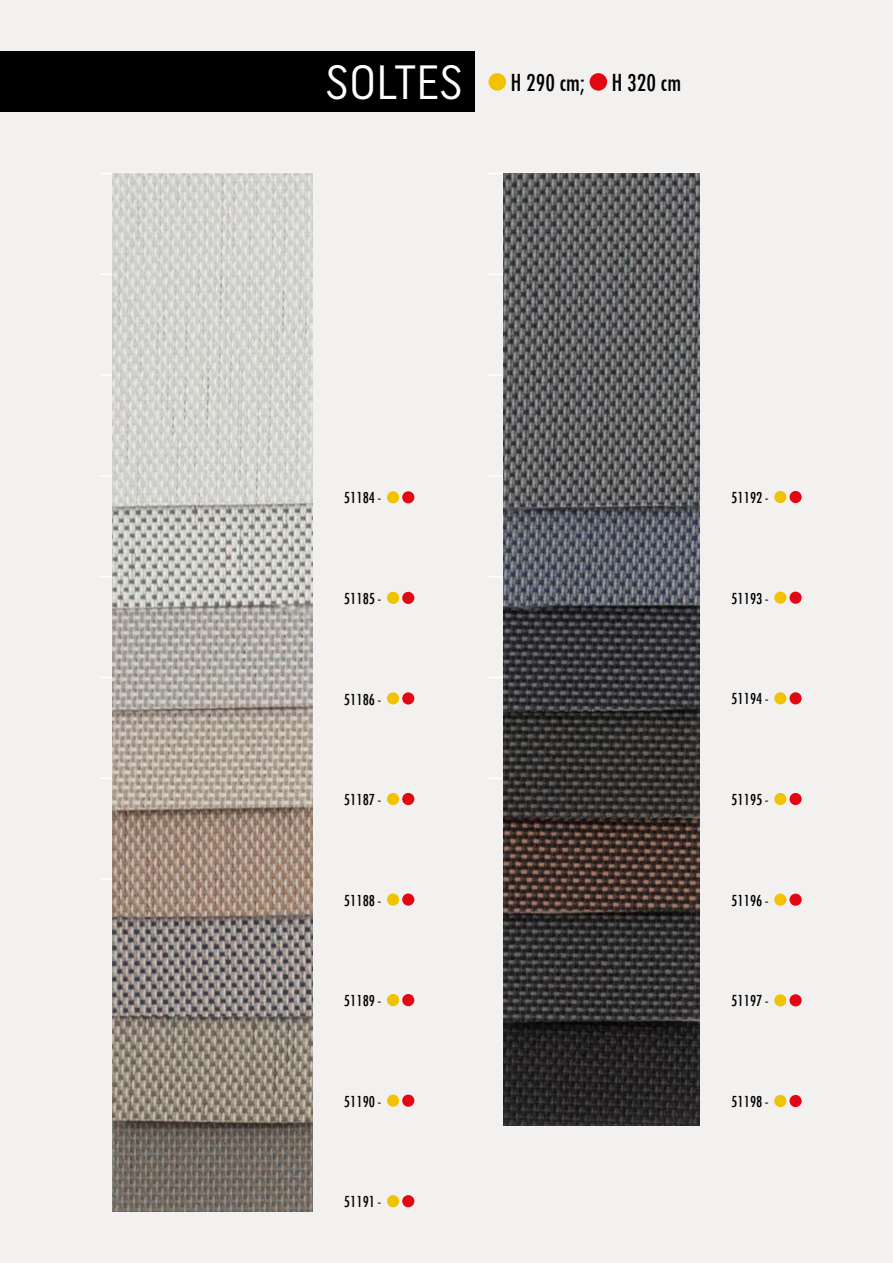
<style>
.page{position:relative;width:893px;height:1263px;background:#f3f1ef}
.page>*{position:absolute;margin:0;border:0;box-sizing:border-box;transform-origin:0 0}
.t1{font:48px "Uniform Condensed";color:#fff}
.t2{font:500 25.5px "Futura Con";color:#000}
.t3{font:500 16.5px "Futura Con";color:#000}
</style>
<div class="page">
<div style="left:0;top:51px;width:474px;height:60px;background:#000"></div>
<div style="left:489px;top:73px;width:17px;height:18px;background:#f1c200;border-radius:50%"></div>
<div style="left:590px;top:73px;width:17px;height:18px;background:#e30613;border-radius:50%"></div>
<div style="left:387px;top:491px;width:12px;height:12px;background:#f1c200;border-radius:50%"></div>
<div style="left:402px;top:491px;width:12px;height:12px;background:#e30613;border-radius:50%"></div>
<div style="left:774px;top:592px;width:12px;height:12px;background:#f1c200;border-radius:50%"></div>
<div style="left:789px;top:592px;width:13px;height:12px;background:#e30613;border-radius:50%"></div>
<div style="left:387px;top:692px;width:12px;height:12px;background:#f1c200;border-radius:50%"></div>
<div style="left:402px;top:692px;width:12px;height:12px;background:#e30613;border-radius:50%"></div>
<div style="left:774px;top:793px;width:12px;height:12px;background:#f1c200;border-radius:50%"></div>
<div style="left:789px;top:793px;width:13px;height:12px;background:#e30613;border-radius:50%"></div>
<div style="left:387px;top:893px;width:12px;height:13px;background:#f1c200;border-radius:50%"></div>
<div style="left:402px;top:893px;width:12px;height:13px;background:#e30613;border-radius:50%"></div>
<div style="left:774px;top:994px;width:12px;height:12px;background:#f1c200;border-radius:50%"></div>
<div style="left:789px;top:994px;width:13px;height:12px;background:#e30613;border-radius:50%"></div>
<div style="left:387px;top:1195px;width:12px;height:12px;background:#f1c200;border-radius:50%"></div>
<div style="left:402px;top:1195px;width:12px;height:12px;background:#e30613;border-radius:50%"></div>
<div style="left:387px;top:1094px;width:12px;height:13px;background:#f1c200;border-radius:50%"></div>
<div style="left:402px;top:1094px;width:12px;height:13px;background:#e30613;border-radius:50%"></div>
<div style="left:387px;top:592px;width:12px;height:12px;background:#f1c200;border-radius:50%"></div>
<div style="left:402px;top:592px;width:12px;height:12px;background:#e30613;border-radius:50%"></div>
<div style="left:774px;top:692px;width:12px;height:12px;background:#f1c200;border-radius:50%"></div>
<div style="left:789px;top:692px;width:13px;height:12px;background:#e30613;border-radius:50%"></div>
<div style="left:387px;top:793px;width:12px;height:12px;background:#f1c200;border-radius:50%"></div>
<div style="left:402px;top:793px;width:12px;height:12px;background:#e30613;border-radius:50%"></div>
<div style="left:774px;top:894px;width:12px;height:12px;background:#f1c200;border-radius:50%"></div>
<div style="left:789px;top:894px;width:13px;height:12px;background:#e30613;border-radius:50%"></div>
<div style="left:387px;top:994px;width:12px;height:12px;background:#f1c200;border-radius:50%"></div>
<div style="left:402px;top:994px;width:12px;height:12px;background:#e30613;border-radius:50%"></div>
<div style="left:774px;top:1095px;width:12px;height:12px;background:#f1c200;border-radius:50%"></div>
<div style="left:789px;top:1095px;width:13px;height:12px;background:#e30613;border-radius:50%"></div>
<div style="left:774px;top:491px;width:12px;height:12px;background:#f1c200;border-radius:50%"></div>
<div style="left:789px;top:491px;width:13px;height:12px;background:#e30613;border-radius:50%"></div>
<hr style="left:100px;top:173px;width:212px;height:1px;background:#fff">
<hr style="left:100px;top:273px;width:212px;height:2px;background:#fff">
<hr style="left:100px;top:475px;width:212px;height:2px;background:#fff">
<hr style="left:100px;top:374px;width:212px;height:2px;background:#fff">
<hr style="left:100px;top:878px;width:212px;height:2px;background:#fff">
<hr style="left:100px;top:677px;width:212px;height:1px;background:#fff">
<hr style="left:100px;top:576px;width:212px;height:1px;background:#fff">
<hr style="left:100px;top:777px;width:212px;height:2px;background:#fff">
<hr style="left:487px;top:173px;width:213px;height:1px;background:#fff">
<hr style="left:487px;top:273px;width:213px;height:2px;background:#fff">
<hr style="left:487px;top:475px;width:213px;height:2px;background:#fff">
<hr style="left:487px;top:374px;width:213px;height:2px;background:#fff">
<hr style="left:487px;top:677px;width:213px;height:1px;background:#fff">
<hr style="left:487px;top:576px;width:213px;height:1px;background:#fff">
<hr style="left:487px;top:777px;width:213px;height:2px;background:#fff">
<img style="left:113px;top:173px;width:199px;height:1039px">
<img style="left:503px;top:173px;width:197px;height:953px">
<h1 class="t1" style="left:325px;top:54px;width:139px">SOLTES</h1>
<h2 class="t2" style="left:511px;top:67px;width:172px">H 290 cm; H 320 cm</h2>
<p class="t3" style="left:344px;top:488px;width:38px">51184 -</p>
<p class="t3" style="left:731px;top:487px;width:38px">51192 -</p>
<p class="t3" style="left:344px;top:588px;width:38px">51185 -</p>
<p class="t3" style="left:731px;top:588px;width:38px">51193 -</p>
<p class="t3" style="left:344px;top:689px;width:38px">51186 -</p>
<p class="t3" style="left:731px;top:689px;width:38px">51194 -</p>
<p class="t3" style="left:344px;top:789px;width:38px">51187 -</p>
<p class="t3" style="left:731px;top:789px;width:38px">51195 -</p>
<p class="t3" style="left:344px;top:890px;width:38px">51188 -</p>
<p class="t3" style="left:731px;top:890px;width:38px">51196 -</p>
<p class="t3" style="left:344px;top:991px;width:38px">51189 -</p>
<p class="t3" style="left:731px;top:991px;width:38px">51197 -</p>
<p class="t3" style="left:344px;top:1091px;width:38px">51190 -</p>
<p class="t3" style="left:731px;top:1091px;width:38px">51198 -</p>
<p class="t3" style="left:344px;top:1192px;width:38px">51191 -</p>
</div>
